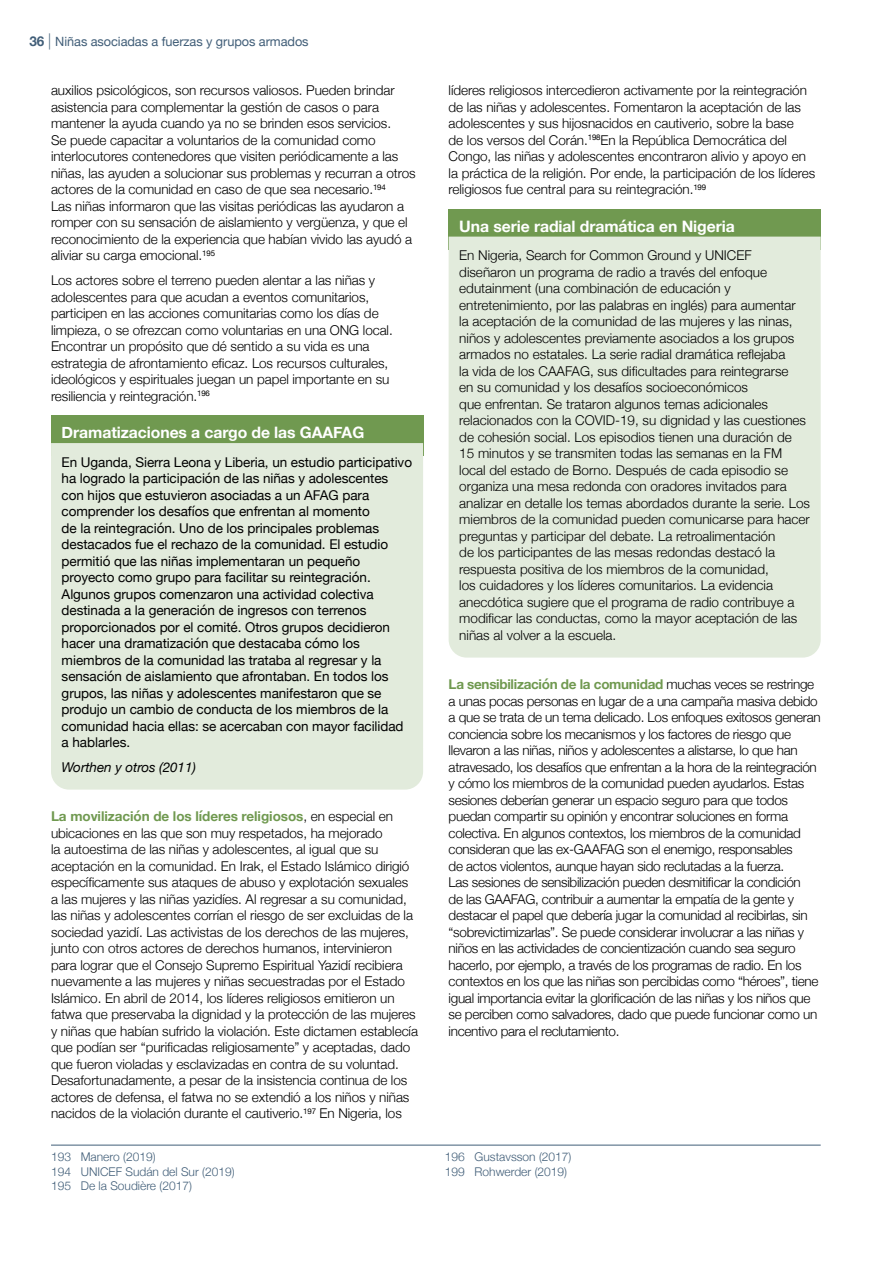
<style>
.page{position:relative;width:893px;height:1263px;background:#fff}
.page>*{position:absolute;margin:0;border:0;box-sizing:border-box;transform-origin:0 0}
.boxed_text_heading_G{font:700 15.75px "Helvetica Neue";letter-spacing:-.005em;color:#fff}
.Oskar_-_body_text{font:300 13.5px/16.5px "Helvetica Neue";letter-spacing:-.005em;color:#000}
.boxed_text_GREEN{font:300 13.5px/16.5px "Helvetica Neue";color:#000}
.boxed_text_GREEN-2{font:13.5px/16.5px "Helvetica Neue";letter-spacing:-.005em;color:#000}
.boxed_text_credit_GR{font:italic 13.5px "Helvetica Neue";letter-spacing:-.005em;color:#000}
.t1{font:12.75px "Helvetica Neue";letter-spacing:-.005em;color:#415e78}
.t2{font:300 12px "Helvetica Neue";color:#415e78}
.s1{font-weight:700;font-size:13.5px}
.s2{font-weight:300;font-size:16.2px}
.s3{font-weight:700;color:#709950}
</style>
<div class="page">
<div style="left:51px;top:416px;width:372px;height:40px;background:#709950"></div>
<div style="left:51px;top:443px;width:372px;height:305px;background:#e2ebdc"></div>
<div style="left:51px;top:748px;width:372px;height:42px;background:#e2ebdc"></div>
<div style="left:449px;top:210px;width:372px;height:40px;background:#709950"></div>
<div style="left:449px;top:237px;width:372px;height:421px;background:#e2ebdc"></div>
<hr style="left:51px;top:1145px;width:770px;height:1px;background:#415e78">
<p class="t1" style="left:29px;top:32px;width:281px"><span class="s1">36</span> <span class="s2">|</span> Niñas asociadas a fuerzas y grupos armados</p>
<p class="Oskar_-_body_text" style="left:51px;top:81px;width:366px">auxilios psicológicos, son recursos valiosos. Pueden brindar asistencia para complementar la gestión de casos o para mantener la ayuda cuando ya no se brinden esos servicios.<br>Se puede capacitar a voluntarios de la comunidad como interlocutores contenedores que visiten periódicamente a las niñas, las ayuden a solucionar sus problemas y recurran a otros actores de la comunidad en caso de que sea necesario.<sup>194<br></sup>Las niñas informaron que las visitas periódicas las ayudaron a romper con su sensación de aislamiento y vergüenza, y que el reconocimiento de la experiencia que habían vivido las ayudó a aliviar su carga emocional.<sup>195</sup></p>
<p class="Oskar_-_body_text" style="left:51px;top:271px;width:343px">Los actores sobre el terreno pueden alentar a las niñas y adolescentes para que acudan a eventos comunitarios, participen en las acciones comunitarias como los días de limpieza, o se ofrezcan como voluntarias en una ONG local.<br>Encontrar un propósito que dé sentido a su vida es una estrategia de afrontamiento eficaz. Los recursos culturales, ideológicos y espirituales juegan un papel importante en su resiliencia y reintegración.<sup>196</sup></p>
<p class="boxed_text_heading_G" style="left:62px;top:420px;width:304px">Dramatizaciones a cargo de las GAAFAG</p>
<p class="boxed_text_GREEN-2" style="left:62px;top:454px;width:352px">En Uganda, Sierra Leona y Liberia, un estudio participativo ha logrado la participación de las niñas y adolescentes con hijos que estuvieron asociadas a un AFAG para comprender los desafíos que enfrentan al momento<br>de la reintegración. Uno de los principales problemas destacados fue el rechazo de la comunidad. El estudio permitió que las niñas implementaran un pequeño proyecto como grupo para facilitar su reintegración.<br>Algunos grupos comenzaron una actividad colectiva destinada a la generación de ingresos con terrenos proporcionados por el comité. Otros grupos decidieron hacer una dramatización que destacaba cómo los miembros de la comunidad las trataba al regresar y la sensación de aislamiento que afrontaban. En todos los grupos, las niñas y adolescentes manifestaron que se produjo un cambio de conducta de los miembros de la comunidad hacia ellas: se acercaban con mayor facilidad a hablarles.</p>
<p class="boxed_text_credit_GR" style="left:62px;top:757px;width:136px">Worthen y otros (2011)</p>
<p class="Oskar_-_body_text" style="left:51px;top:807px;width:369px"><span class="s3">La movilización de los líderes religiosos</span>, en especial en ubicaciones en las que son muy respetados, ha mejorado<br>la autoestima de las niñas y adolescentes, al igual que su aceptación en la comunidad. En Irak, el Estado Islámico dirigió específicamente sus ataques de abuso y explotación sexuales a las mujeres y las niñas yazidíes. Al regresar a su comunidad, las niñas y adolescentes corrían el riesgo de ser excluidas de la sociedad yazidí. Las activistas de los derechos de las mujeres, junto con otros actores de derechos humanos, intervinieron para lograr que el Consejo Supremo Espiritual Yazidí recibiera nuevamente a las mujeres y niñas secuestradas por el Estado Islámico. En abril de 2014, los líderes religiosos emitieron un fatwa que preservaba la dignidad y la protección de las mujeres y niñas que habían sufrido la violación. Este dictamen establecía que podían ser “purificadas religiosamente” y aceptadas, dado que fueron violadas y esclavizadas en contra de su voluntad.<br>Desafortunadamente, a pesar de la insistencia continua de los actores de defensa, el fatwa no se extendió a los niños y niñas nacidos de la violación durante el cautiverio.<sup>197</sup> En Nigeria, los</p>
<p class="t2" style="left:51px;top:1147px;width:106px">193 Manero (2019)</p>
<p class="t2" style="left:51px;top:1161px;width:185px">194 UNICEF Sudán del Sur (2019)</p>
<p class="t2" style="left:51px;top:1176px;width:142px">195 De la Soudière (2017)</p>
<p class="Oskar_-_body_text" style="left:449px;top:81px;width:368px">líderes religiosos intercedieron activamente por la reintegración de las niñas y adolescentes. Fomentaron la aceptación de las adolescentes y sus hijosnacidos en cautiverio, sobre la base<br>de los versos del Corán.<sup>198</sup>En la República Democrática del Congo, las niñas y adolescentes encontraron alivio y apoyo en la práctica de la religión. Por ende, la participación de los líderes religiosos fue central para su reintegración.<sup>199</sup></p>
<p class="boxed_text_heading_G" style="left:459px;top:214px;width:277px">Una serie radial dramática en Nigeria</p>
<p class="boxed_text_GREEN" style="left:459px;top:246px;width:352px">En Nigeria, Search for Common Ground y UNICEF diseñaron un programa de radio a través del enfoque edutainment (una combinación de educación y entretenimiento, por las palabras en inglés) para aumentar<br>la aceptación de la comunidad de las mujeres y las ninas, niños y adolescentes previamente asociados a los grupos armados no estatales. La serie radial dramática reflejaba<br>la vida de los CAAFAG, sus dificultades para reintegrarse<br>en su comunidad y los desafíos socioeconómicos<br>que enfrentan. Se trataron algunos temas adicionales relacionados con la COVID-19, su dignidad y las cuestiones de cohesión social. Los episodios tienen una duración de 15 minutos y se transmiten todas las semanas en la FM local del estado de Borno. Después de cada episodio se organiza una mesa redonda con oradores invitados para analizar en detalle los temas abordados durante la serie. Los miembros de la comunidad pueden comunicarse para hacer preguntas y participar del debate. La retroalimentación<br>de los participantes de las mesas redondas destacó la respuesta positiva de los miembros de la comunidad,<br>los cuidadores y los líderes comunitarios. La evidencia anecdótica sugiere que el programa de radio contribuye a modificar las conductas, como la mayor aceptación de las niñas al volver a la escuela.</p>
<p class="Oskar_-_body_text" style="left:449px;top:675px;width:374px"><span class="s3">La sensibilización de la comunidad</span> muchas veces se restringe a unas pocas personas en lugar de a una campaña masiva debido a que se trata de un tema delicado. Los enfoques exitosos generan conciencia sobre los mecanismos y los factores de riesgo que llevaron a las niñas, niños y adolescentes a alistarse, lo que han atravesado, los desafíos que enfrentan a la hora de la reintegración y cómo los miembros de la comunidad pueden ayudarlos. Estas sesiones deberían generar un espacio seguro para que todos puedan compartir su opinión y encontrar soluciones en forma colectiva. En algunos contextos, los miembros de la comunidad consideran que las ex-GAAFAG son el enemigo, responsables<br>de actos violentos, aunque hayan sido reclutadas a la fuerza.<br>Las sesiones de sensibilización pueden desmitificar la condición<br>de las GAAFAG, contribuir a aumentar la empatía de la gente y destacar el papel que debería jugar la comunidad al recibirlas, sin “sobrevictimizarlas”. Se puede considerar involucrar a las niñas y niños en las actividades de concientización cuando sea seguro hacerlo, por ejemplo, a través de los programas de radio. En los contextos en los que las niñas son percibidas como “héroes”, tiene igual importancia evitar la glorificación de las niñas y los niños que se perciben como salvadores, dado que puede funcionar como un incentivo para el reclutamiento.</p>
<p class="t2" style="left:445px;top:1147px;width:128px">196 Gustavsson (2017)</p>
<p class="t2" style="left:445px;top:1161px;width:124px">199 Rohwerder (2019)</p>
</div>
